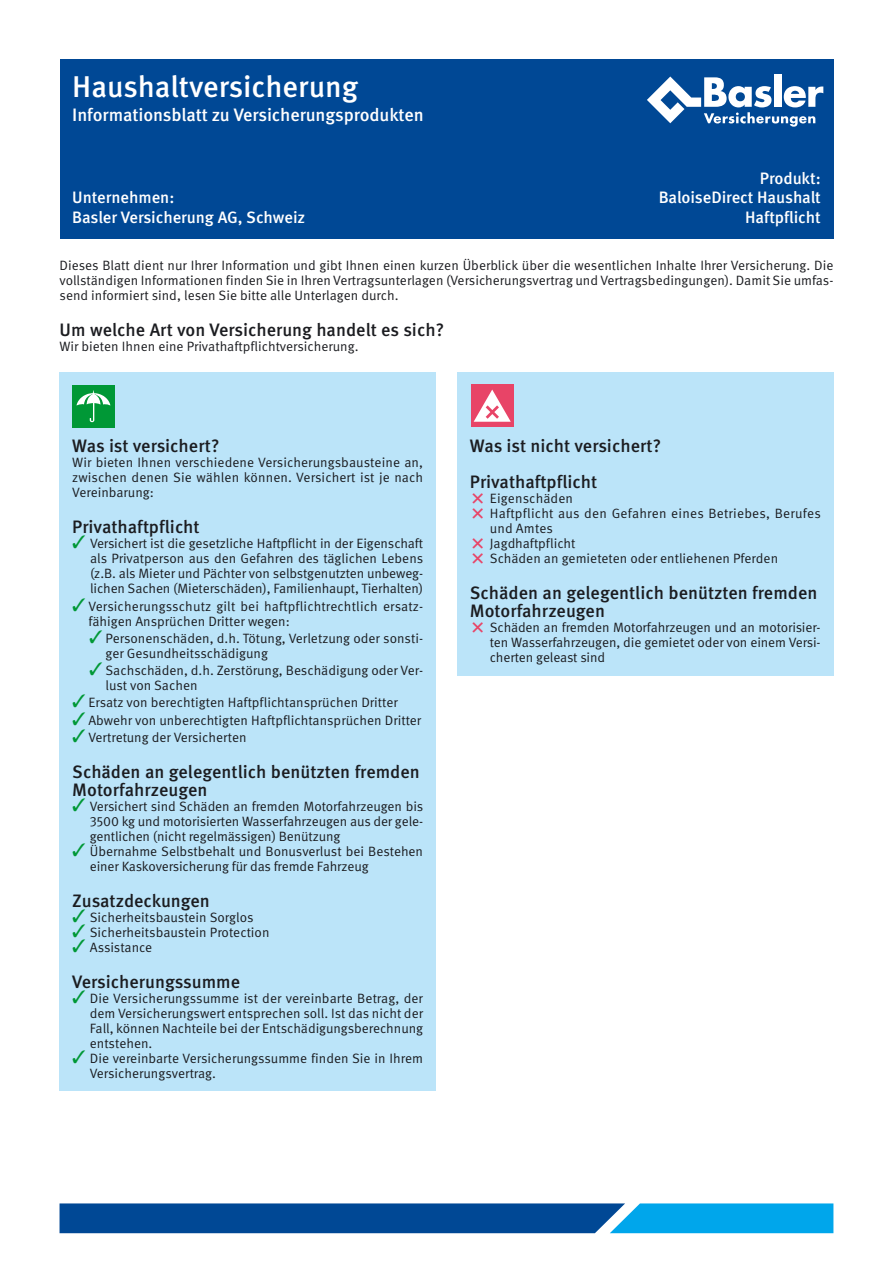
<style>
.page{position:relative;width:893px;height:1263px;background:#fff}
.page>*{position:absolute;margin:0;border:0;box-sizing:border-box;transform-origin:0 0}
.t1{font:500 30px "Meta Pro";letter-spacing:-.005em;color:#fff}
.t2{font:500 18px/18px "Meta Pro";color:#1b1c20}
.t3{font:500 18px "Meta Pro";letter-spacing:-.005em;color:#fff}
.t4{font:500 16.5px "Meta Pro";letter-spacing:-.005em;color:#fff}
.t5{font:13.5px/15px "Meta Pro Norm";color:#1b1c20;text-align:justify}
.s1{color:#009836}
</style>
<div class="page">
<div style="left:60px;top:59px;width:773px;height:180px;background:#004895"></div>
<div style="left:774px;top:74px;width:7px;height:33px;background:#fff"></div>
<svg style="left:647px;top:77px;width:176px;height:50px"></svg>
<svg style="left:60px;top:1203px;width:773px;height:30px"></svg>
<div style="left:60px;top:372px;width:376px;height:719px;background:#bbe4f9"></div>
<div style="left:72px;top:385px;width:43px;height:42px;background:#009836"></div>
<svg style="left:77px;top:390px;width:33px;height:32px"></svg>
<div style="left:457px;top:372px;width:376px;height:303px;background:#bbe4f9"></div>
<div style="left:471px;top:385px;width:42px;height:42px;background:#e84467"></div>
<svg style="left:474px;top:390px;width:37px;height:32px"></svg>
<h1 class="t1" style="left:72px;top:63px;width:287px">Haushaltversicherung</h1>
<h2 class="t3" style="left:72px;top:100px;width:353px">Informationsblatt zu Versicherungsprodukten</h2>
<p class="t4" style="left:760px;top:165px;width:62px">Produkt:</p>
<p class="t4" style="left:72px;top:185px;width:104px">Unternehmen:</p>
<p class="t4" style="left:659px;top:185px;width:164px">BaloiseDirect Haushalt</p>
<p class="t4" style="left:72px;top:204px;width:235px">Basler Versicherung AG, Schweiz</p>
<p class="t4" style="left:745px;top:204px;width:77px">Haftpflicht</p>
<p class="t5" style="left:60px;top:257px;width:775px">Dieses Blatt dient nur Ihrer Information und gibt Ihnen einen kurzen Überblick über die wesentlichen Inhalte Ihrer Versicherung. Die vollständigen Informationen finden Sie in Ihren Vertragsunterlagen (Versicherungsvertrag und Vertragsbedingungen). Damit Sie umfas&shy;send informiert sind, lesen Sie bitte alle Unterlagen durch.</p>
<h2 class="t2" style="left:60px;top:319px;width:386px">Um welche Art von Versicherung handelt es sich?</h2>
<p class="t5" style="left:60px;top:338px;width:301px">Wir bieten Ihnen eine Privathaftpflichtversicherung.</p>
<h2 class="t2" style="left:72px;top:436px;width:149px">Was ist versichert?</h2>
<p class="t5" style="left:72px;top:454px;width:352px">Wir bieten Ihnen verschiedene Versicherungsbausteine an, zwischen denen Sie wählen können. Versichert ist je nach Vereinbarung:</p>
<h2 class="t2" style="left:72px;top:517px;width:129px">Privathaftpflicht</h2>
<p class="t5" style="left:90px;top:535px;width:335px;text-indent:-18px"><span class="s1">✓</span> Versichert ist die gesetzliche Haftpflicht in der Eigenschaft als Privatperson aus den Gefahren des täglichen Lebens (z.B. als Mieter und Pächter von selbstgenutzten unbeweg&shy;lichen Sachen (Mieterschäden), Familienhaupt, Tierhalten)</p>
<p class="t5" style="left:88px;top:598px;width:336px;text-indent:-16px"><span class="s1">✓</span> Versicherungsschutz gilt bei haftpflichtrechtlich ersatz&shy;fähigen Ansprüchen Dritter wegen:</p>
<p class="t5" style="left:105px;top:630px;width:319px;text-indent:-16px"><span class="s1">✓</span> Personenschäden, d.h. Tötung, Verletzung oder sonsti&shy;ger Gesundheitsschädigung</p>
<p class="t5" style="left:105px;top:662px;width:319px;text-indent:-16px"><span class="s1">✓</span> Sachschäden, d.h. Zerstörung, Beschädigung oder Ver&shy;lust von Sachen</p>
<p class="t5" style="left:72px;top:694px;width:327px"><span class="s1">✓</span> Ersatz von berechtigten Haftpflichtansprüchen Dritter</p>
<p class="t5" style="left:72px;top:712px;width:351px"><span class="s1">✓</span> Abwehr von unberechtigten Haftpflichtansprüchen Dritter</p>
<p class="t5" style="left:72px;top:729px;width:176px"><span class="s1">✓</span> Vertretung der Versicherten</p>
<h2 class="t2" style="left:72px;top:761px;width:349px">Schäden an gelegentlich benützten fremden<br>Motorfahrzeugen</h2>
<p class="t5" style="left:90px;top:798px;width:335px;text-indent:-18px"><span class="s1">✓</span> Versichert sind Schäden an fremden Motorfahrzeugen bis 3500 kg und motorisierten Wasserfahrzeugen aus der gele&shy;gentlichen (nicht regelmässigen) Benützung</p>
<p class="t5" style="left:90px;top:843px;width:335px;text-indent:-18px"><span class="s1">✓</span> Übernahme Selbstbehalt und Bonusverlust bei Bestehen einer Kaskoversicherung für das fremde Fahrzeug</p>
<h2 class="t2" style="left:72px;top:890px;width:139px">Zusatzdeckungen</h2>
<p class="t5" style="left:72px;top:909px;width:183px"><span class="s1">✓</span> Sicherheitsbaustein Sorglos</p>
<p class="t5" style="left:72px;top:924px;width:199px"><span class="s1">✓</span> Sicherheitsbaustein Protection</p>
<p class="t5" style="left:72px;top:939px;width:82px"><span class="s1">✓</span> Assistance</p>
<h2 class="t2" style="left:72px;top:971px;width:169px">Versicherungssumme</h2>
<p class="t5" style="left:90px;top:990px;width:335px;text-indent:-18px"><span class="s1">✓</span> Die Versicherungssumme ist der vereinbarte Betrag, der dem Versicherungswert entsprechen soll. Ist das nicht der Fall, können Nachteile bei der Entschädigungsberechnung entstehen.</p>
<p class="t5" style="left:90px;top:1050px;width:335px;text-indent:-18px"><span class="s1">✓</span> Die vereinbarte Versicherungssumme finden Sie in Ihrem<br>Versicherungsvertrag.</p>
<h2 class="t2" style="left:470px;top:427px;width:193px;line-height:36px">Was ist nicht versichert?<br>Privathaftpflicht</h2>
<p class="t5" style="left:490px;top:490px;width:332px;text-align:left">Eigenschäden<br>Haftpflicht aus den Gefahren eines Betriebes, Berufes und Amtes<br>Jagdhaftpflicht<br>Schäden an gemieteten oder entliehenen Pferden</p>
<h2 class="t2" style="left:470px;top:583px;width:349px">Schäden an gelegentlich benützten fremden<br>Motorfahrzeugen</h2>
<p class="t5" style="left:490px;top:619px;width:332px">Schäden an fremden Motorfahrzeugen und an motorisier&shy;ten Wasserfahrzeugen, die gemietet oder von einem Versi&shy;cherten geleast sind</p>
</div>
